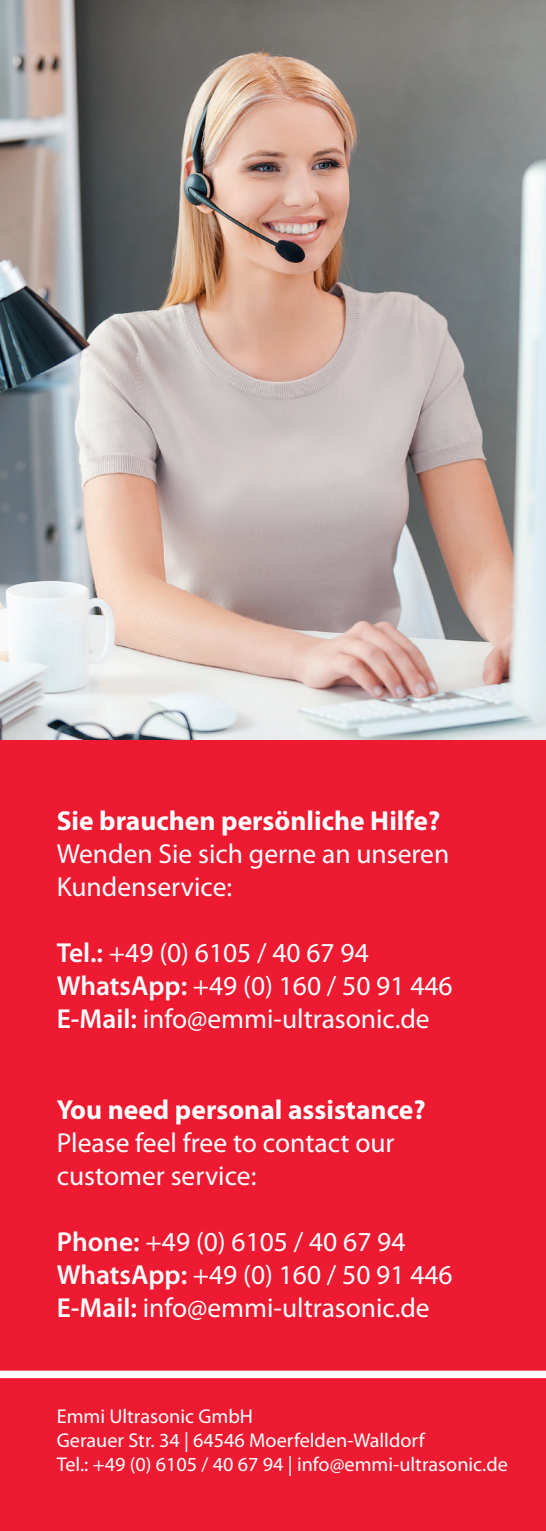
<style>
.page{position:relative;width:546px;height:1531px;background:#ed1a31}
.page>*{position:absolute;margin:0;border:0;box-sizing:border-box;transform-origin:0 0}
.t1{font:27.5px/33px "Myriad Pro";color:#fff}
.t2{font:700 27.5px "Myriad Pro";color:#fff}
.t3{font:20px "Myriad Pro";color:#fff}
.s1{font-weight:600}
</style>
<div class="page">
<div style="left:0;top:1370px;width:546px;height:8px;background:#fff"></div>
<img style="left:0;top:0;width:546px;height:739px">
<p class="t2" style="left:57px;top:803px;width:385px">Sie brauchen persönliche Hilfe?</p>
<p class="t1" style="left:57px;top:837px;width:394px">Wenden Sie sich gerne an unseren<br>Kundenservice:</p>
<p class="t1" style="left:57px;top:936px;width:313px"><span class="s1">Tel.:</span> +49 (0) 6105 / 40 67 94</p>
<p class="t1" style="left:57px;top:969px;width:397px"><span class="s1">WhatsApp:</span> +49 (0) 160 / 50 91 446</p>
<p class="t1" style="left:57px;top:1002px;width:374px"><span class="s1">E-Mail:</span> info@emmi-ultrasonic.de</p>
<p class="t2" style="left:57px;top:1092px;width:370px">You need personal assistance?</p>
<p class="t1" style="left:57px;top:1126px;width:339px">Please feel free to contact our customer service:</p>
<p class="t1" style="left:57px;top:1225px;width:350px"><span class="s1">Phone:</span> +49 (0) 6105 / 40 67 94</p>
<p class="t1" style="left:57px;top:1258px;width:397px"><span class="s1">WhatsApp:</span> +49 (0) 160 / 50 91 446</p>
<p class="t1" style="left:57px;top:1291px;width:374px"><span class="s1">E-Mail:</span> info@emmi-ultrasonic.de</p>
<p class="t3" style="left:57px;top:1403px;width:198px">Emmi Ultrasonic GmbH</p>
<p class="t3" style="left:57px;top:1427px;width:369px">Gerauer Str. 34 | 64546 Moerfelden-Walldorf</p>
<p class="t3" style="left:57px;top:1451px;width:452px">Tel.: +49 (0) 6105 / 40 67 94 | info@emmi-ultrasonic.de</p>
</div>
